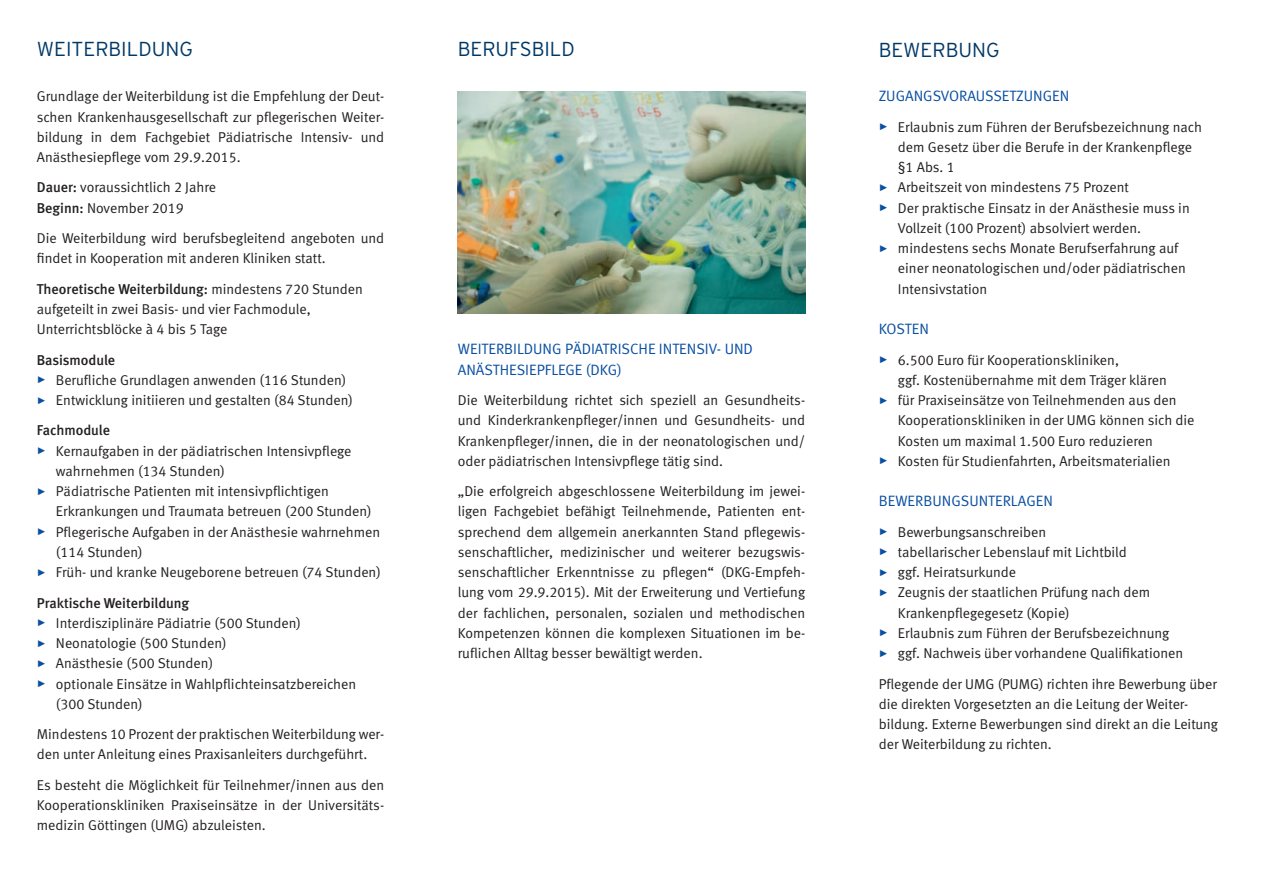
<style>
.page{position:relative;width:1263px;height:893px;background:#fff}
.page>*{position:absolute;margin:0;border:0;box-sizing:border-box;transform-origin:0 0}
.t1{font:300 20.25px "Interstate";color:#003867}
.t2{font:15px/20.2px "Meta Normal LF";color:#0a4fa2}
.t3{font:14.25px/20.2px "Meta Normal LF";color:#231f20}
.t4{font:14.25px "Meta Medium LF";letter-spacing:-.005em;color:#231f20}
.s1{font-family:"Meta Medium LF"}
.s2{font-family:"Meta Normal LF"}
.s3{font-family:"Arial";font-size:9.75px;color:#0a4fa2}
</style>
<div class="page">
<img style="left:458px;top:91px;width:347px;height:223px">
<h1 class="t1" style="left:37px;top:38px;width:157px">WEITERBILDUNG</h1>
<h1 class="t1" style="left:458px;top:38px;width:119px">BERUFSBILD</h1>
<h1 class="t1" style="left:879px;top:38px;width:122px">BEWERBUNG</h1>
<p class="t3" style="left:37px;top:86px;width:349px;text-align:justify">Grundlage der Weiterbildung ist die Empfehlung der Deut&shy;schen Krankenhausgesellschaft zur pflegerischen Weiter&shy;bildung in dem Fachgebiet Pädiatrische Intensiv- und Anästhesiepflege vom 29.9.2015.</p>
<p class="t3" style="left:37px;top:177px;width:181px"><span class="s1">Dauer:</span> voraussichtlich 2 Jahre<br><span class="s1">Beginn:</span> November 2019</p>
<p class="t3" style="left:37px;top:228px;width:349px">Die Weiterbildung wird berufsbegleitend angeboten und findet in Kooperation mit anderen Kliniken statt.</p>
<p class="t4" style="left:37px;top:280px;width:328px">Theoretische Weiterbildung: <span class="s2">mindestens 720 Stunden</span></p>
<p class="t3" style="left:37px;top:299px;width:275px">aufgeteilt in zwei Basis- und vier Fachmodule,<br>Unterrichtsblöcke à 4 bis 5 Tage</p>
<p class="t4" style="left:37px;top:351px;width:80px">Basismodule</p>
<p class="t3" style="left:37px;top:370px;width:318px"><span class="s3">►</span> Berufliche Grundlagen anwenden (116 Stunden) <span class="s3">►</span> Entwicklung initiieren und gestalten (84 Stunden)</p>
<p class="t4" style="left:37px;top:422px;width:75px">Fachmodule</p>
<p class="t3" style="left:37px;top:440px;width:316px"><span class="s3">►</span> Kernaufgaben in der pädiatrischen Intensivpflege</p>
<p class="t3" style="left:56px;top:461px;width:170px">wahrnehmen (134 Stunden)</p>
<p class="t3" style="left:37px;top:481px;width:294px"><span class="s3">►</span> Pädiatrische Patienten mit intensivpflichtigen</p>
<p class="t3" style="left:56px;top:501px;width:317px">Erkrankungen und Traumata betreuen (200 Stunden)</p>
<p class="t3" style="left:37px;top:521px;width:345px"><span class="s3">►</span> Pflegerische Aufgaben in der Anästhesie wahrnehmen</p>
<p class="t3" style="left:56px;top:542px;width:88px">(114 Stunden)</p>
<p class="t3" style="left:37px;top:562px;width:346px"><span class="s3">►</span> Früh- und kranke Neugeborene betreuen (74 Stunden)</p>
<p class="t4" style="left:37px;top:594px;width:154px">Praktische Weiterbildung</p>
<p class="t3" style="left:37px;top:613px;width:266px"><span class="s3">►</span> Interdisziplinäre Pädiatrie (500 Stunden)</p>
<p class="t3" style="left:37px;top:633px;width:191px"><span class="s3">►</span> Neonatologie (500 Stunden)</p>
<p class="t3" style="left:37px;top:653px;width:178px"><span class="s3">►</span> Anästhesie (500 Stunden)</p>
<p class="t3" style="left:37px;top:673px;width:321px"><span class="s3">►</span> optionale Einsätze in Wahlpflichteinsatzbereichen</p>
<p class="t3" style="left:56px;top:694px;width:88px">(300 Stunden)</p>
<p class="t3" style="left:37px;top:724px;width:349px">Mindestens 10 Prozent der praktischen Weiterbildung wer&shy;den unter Anleitung eines Praxisanleiters durchgeführt.</p>
<p class="t3" style="left:37px;top:775px;width:349px;text-align:justify">Es besteht die Möglichkeit für Teilnehmer/innen aus den Kooperationskliniken Praxiseinsätze in der Universitäts&shy;medizin Göttingen (UMG) abzuleisten.</p>
<p class="t2" style="left:458px;top:339px;width:297px">WEITERBILDUNG PÄDIATRISCHE INTENSIV- UND<br>ANÄSTHESIEPFLEGE (DKG)</p>
<p class="t3" style="left:458px;top:390px;width:349px;text-align:justify">Die Weiterbildung richtet sich speziell an Gesundheits&shy;und Kinderkrankenpfleger/innen und Gesundheits- und Krankenpfleger/innen, die in der neonatologischen und/ oder pädiatrischen Intensivpflege tätig sind.</p>
<p class="t3" style="left:458px;top:481px;width:349px;text-align:justify">„Die erfolgreich abgeschlossene Weiterbildung im jewei&shy;ligen Fachgebiet befähigt Teilnehmende, Patienten ent&shy;sprechend dem allgemein anerkannten Stand pflegewis&shy;senschaftlicher, medizinischer und weiterer bezugswis&shy;senschaftlicher Erkenntnisse zu pflegen“ (DKG-Empfeh&shy;lung vom 29.9.2015). Mit der Erweiterung und Vertiefung der fachlichen, personalen, sozialen und methodischen Kompetenzen können die komplexen Situationen im be&shy;ruflichen Alltag besser bewältigt werden.</p>
<p class="t2" style="left:879px;top:86px;width:192px">ZUGANGSVORAUSSETZUNGEN</p>
<p class="t3" style="left:879px;top:116px;width:325px"><span class="s3">►</span> Erlaubnis zum Führen der Berufsbezeichnung nach</p>
<p class="t3" style="left:898px;top:137px;width:296px">dem Gesetz über die Berufe in der Krankenpflege</p>
<p class="t3" style="left:898px;top:157px;width:58px">§1 Abs. 1</p>
<p class="t3" style="left:879px;top:177px;width:252px"><span class="s3">►</span> Arbeitszeit von mindestens 75 Prozent</p>
<p class="t3" style="left:879px;top:197px;width:312px"><span class="s3">►</span> Der praktische Einsatz in der Anästhesie muss in</p>
<p class="t3" style="left:898px;top:218px;width:245px">Vollzeit (100 Prozent) absolviert werden.</p>
<p class="t3" style="left:879px;top:238px;width:301px"><span class="s3">►</span> mindestens sechs Monate Berufserfahrung auf</p>
<p class="t3" style="left:898px;top:258px;width:289px">einer neonatologischen und/oder pädiatrischen</p>
<p class="t3" style="left:898px;top:278px;width:91px">Intensivstation</p>
<p class="t2" style="left:879px;top:319px;width:52px">KOSTEN</p>
<p class="t3" style="left:879px;top:349px;width:242px"><span class="s3">►</span> 6.500 Euro für Kooperationskliniken,</p>
<p class="t3" style="left:898px;top:370px;width:270px">ggf. Kostenübernahme mit dem Träger klären</p>
<p class="t3" style="left:879px;top:390px;width:299px"><span class="s3">►</span> für Praxiseinsätze von Teilnehmenden aus den</p>
<p class="t3" style="left:898px;top:410px;width:298px">Kooperationskliniken in der UMG können sich die</p>
<p class="t3" style="left:898px;top:430px;width:256px">Kosten um maximal 1.500 Euro reduzieren</p>
<p class="t3" style="left:879px;top:451px;width:293px"><span class="s3">►</span> Kosten für Studienfahrten, Arbeitsmaterialien</p>
<p class="t2" style="left:879px;top:491px;width:176px">BEWERBUNGSUNTERLAGEN</p>
<p class="t3" style="left:879px;top:521px;width:169px"><span class="s3">►</span> Bewerbungsanschreiben</p>
<p class="t3" style="left:879px;top:542px;width:250px"><span class="s3">►</span> tabellarischer Lebenslauf mit Lichtbild</p>
<p class="t3" style="left:879px;top:562px;width:139px"><span class="s3">►</span> ggf. Heiratsurkunde</p>
<p class="t3" style="left:879px;top:582px;width:273px"><span class="s3">►</span> Zeugnis der staatlichen Prüfung nach dem</p>
<p class="t3" style="left:898px;top:602px;width:173px">Krankenpflegegesetz (Kopie)</p>
<p class="t3" style="left:879px;top:623px;width:292px"><span class="s3">►</span> Erlaubnis zum Führen der Berufsbezeichnung</p>
<p class="t3" style="left:879px;top:643px;width:306px"><span class="s3">►</span> ggf. Nachweis über vorhandene Qualifikationen</p>
<p class="t3" style="left:879px;top:673px;width:341px">Pflegende der UMG (PUMG) richten ihre Bewerbung über die direkten Vorgesetzten an die Leitung der Weiter&shy;bildung. Externe Bewerbungen sind direkt an die Leitung der Weiterbildung zu richten.</p>
</div>
